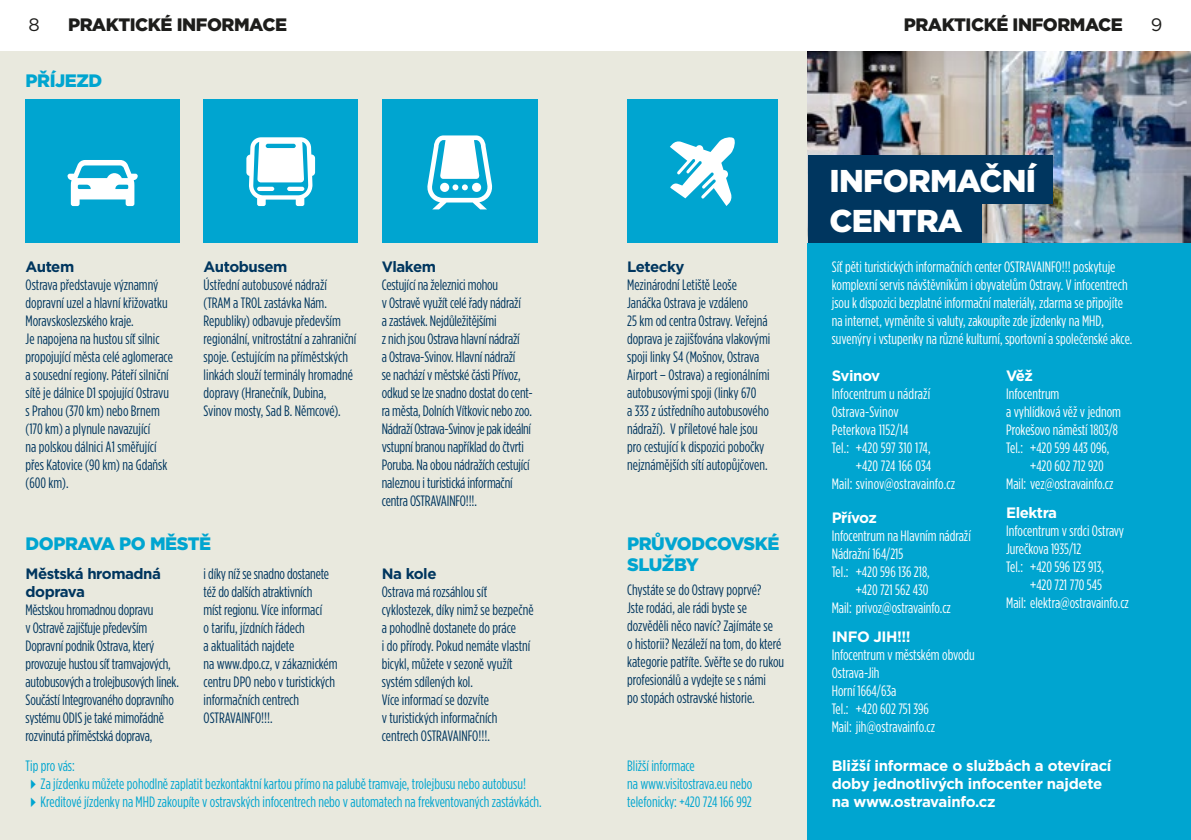
<style>
.page{position:relative;width:1191px;height:840px;background:#fff}
.page>*{position:absolute;margin:0;border:0;box-sizing:border-box;transform-origin:0 0}
.t1{font:31.6px/39.8px "Gotham Black CE";letter-spacing:-.025em;color:#fff}
.t2{font:18px/21.6px "Gotham Black CE";letter-spacing:-.025em;color:#00a5d0}
.t3{font:900 18px "Gotham";letter-spacing:-.025em;color:#1d1d1b}
.t4{font:18px "Gotham";color:#1d1d1b}
.t5{font:15px/18px "Gotham Condensed";letter-spacing:-.01em;color:#00365f}
.t6{font:15px/18px "Gotham Cond CE";color:#fff}
.t7{font:15px/18px "Gotham Cond CE";color:#00365f}
.t8{font:15px/18px "Gotham Condensed";color:#00a5d0}
.t9{font:700 15px/18px "Gotham Bold CE";letter-spacing:-.02em;color:#fff}
.t10{font:700 15px/18px "Gotham";letter-spacing:-.03em;color:#00365f}
.t11{font:700 15px "Gotham";letter-spacing:-.03em;color:#fff}
</style>
<div class="page">
<div style="left:0;top:51px;width:1191px;height:788px;background:#e9e9de"></div>
<div style="left:26px;top:99px;width:154px;height:144px;background:#00a5d0"></div>
<div style="left:808px;top:747px;width:383px;height:92px;background:#00a5d0"></div>
<div style="left:808px;top:243px;width:383px;height:518px;background:#00a5d0"></div>
<div style="left:204px;top:99px;width:154px;height:144px;background:#00a5d0"></div>
<div style="left:382px;top:99px;width:156px;height:144px;background:#00a5d0"></div>
<div style="left:627px;top:99px;width:150px;height:144px;background:#00a5d0"></div>
<img style="left:808px;top:51px;width:383px;height:192px">
<svg style="left:670px;top:137px;width:65px;height:69px"></svg>
<svg style="left:246px;top:137px;width:69px;height:69px"></svg>
<svg style="left:68px;top:160px;width:70px;height:46px"></svg>
<div style="left:808px;top:155px;width:244px;height:48px;background:#00365f"></div>
<div style="left:808px;top:199px;width:173px;height:44px;background:#00365f"></div>
<svg style="left:427px;top:135px;width:65px;height:74px"></svg>
<p class="t4" style="left:28px;top:14px;width:13px">8</p>
<p class="t3" style="left:68px;top:13px;width:220px">PRAKTICKÉ INFORMACE</p>
<p class="t3" style="left:904px;top:13px;width:220px">PRAKTICKÉ INFORMACE</p>
<p class="t4" style="left:1151px;top:14px;width:13px">9</p>
<p class="t2" style="left:26px;top:70px;width:78px">PŘÍJEZD</p>
<p class="t10" style="left:26px;top:257px;width:50px">Autem</p>
<p class="t5" style="left:26px;top:275px;width:149px">Ostrava představuje významný dopravní uzel a hlavní křižovatku<br>Moravskoslezského kraje.<br>Je napojena na hustou síť silnic propojující města celé aglomerace a sousední regiony. Páteří silniční sítě je dálnice D1 spojující Ostravu s Prahou (370 km) nebo Brnem (170 km) a plynule navazující<br>na polskou dálnici A1 směřující přes Katovice (90 km) na Gdaňsk (600 km).</p>
<p class="t10" style="left:204px;top:257px;width:85px">Autobusem</p>
<p class="t5" style="left:204px;top:275px;width:154px">Ústřední autobusové nádraží (TRAM a TROL zastávka Nám.<br>Republiky) odbavuje především regionální, vnitrostátní a zahraniční spoje. Cestujícím na příměstských linkách slouží terminály hromadné dopravy (Hranečník, Dubina,<br>Svinov mosty, Sad B. Němcové).</p>
<p class="t2" style="left:26px;top:532px;width:187px">DOPRAVA PO MĚSTĚ</p>
<p class="t10" style="left:26px;top:564px;width:137px">Městská hromadná doprava</p>
<p class="t5" style="left:26px;top:600px;width:155px">Městskou hromadnou dopravu<br>v Ostravě zajišťuje především Dopravní podnik Ostrava, který provozuje hustou síť tramvajových, autobusových a trolejbusových linek.<br>Součástí Integrovaného dopravního systému ODIS je také mimořádně rozvinutá příměstská doprava,</p>
<p class="t5" style="left:204px;top:564px;width:135px">i díky níž se snadno dostanete též do dalších atraktivních<br>míst regionu. Více informací<br>o tarifu, jízdních řádech<br>a aktualitách najdete<br>na www.dpo.cz, v zákaznickém centru DPO nebo v turistických informačních centrech<br>OSTRAVAINFO!!!.</p>
<p class="t10" style="left:382px;top:257px;width:56px">Vlakem</p>
<p class="t5" style="left:382px;top:275px;width:152px">Cestující na železnici mohou<br>v Ostravě využít celé řady nádraží<br>a zastávek. Nejdůležitějšími<br>z nich jsou Ostrava hlavní nádraží<br>a Ostrava-Svinov. Hlavní nádraží<br>se nachází v městské části Přívoz, odkud se lze snadno dostat do cent&shy;ra města, Dolních Vítkovic nebo zoo.<br>Nádraží Ostrava-Svinov je pak ideální vstupní branou například do čtvrti Poruba. Na obou nádražích cestující naleznou i turistická informační centra OSTRAVAINFO!!!.</p>
<p class="t10" style="left:382px;top:564px;width:56px">Na kole</p>
<p class="t5" style="left:382px;top:582px;width:153px">Ostrava má rozsáhlou síť cyklostezek, díky nimž se bezpečně a pohodlně dostanete do práce<br>i do přírody. Pokud nemáte vlastní bicykl, můžete v sezoně využít systém sdílených kol.<br>Více informací se dozvíte<br>v turistických informačních centrech OSTRAVAINFO!!!.</p>
<p class="t8" style="left:26px;top:756px;width:51px">Tip pro vás:</p>
<p class="t8" style="left:26px;top:774px;width:502px">✔Za jízdenku můžete pohodlně zaplatit bezkontaktní kartou přímo na palubě tramvaje, trolejbusu nebo autobusu!</p>
<p class="t8" style="left:26px;top:792px;width:517px">✔Kreditové jízdenky na MHD zakoupíte v ostravských infocentrech nebo v automatech na frekventovaných zastávkách.</p>
<p class="t10" style="left:627px;top:257px;width:59px">Letecky</p>
<p class="t7" style="left:627px;top:275px;width:145px">Mezinárodní Letiště Leoše<br>Janáčka Ostrava je vzdáleno<br>25 km od centra Ostravy. Veřejná doprava je zajišťována vlakovými spoji linky S4 (Mošnov, Ostrava<br>Airport – Ostrava) a regionálními autobusovými spoji (linky 670<br>a 333 z ústředního autobusového nádraží). V příletové hale jsou pro cestující k dispozici pobočky nejznámějších sítí autopůjčoven.</p>
<p class="t2" style="left:627px;top:532px;width:154px">PRŮVODCOVSKÉ<br>SLUŽBY</p>
<p class="t5" style="left:627px;top:580px;width:158px">Chystáte se do Ostravy poprvé?<br>Jste rodáci, ale rádi byste se dozvěděli něco navíc? Zajímáte se<br>o historii? Nezáleží na tom, do které kategorie patříte. Svěřte se do rukou profesionálů a vydejte se s námi<br>po stopách ostravské historie.</p>
<p class="t8" style="left:627px;top:756px;width:126px">Bližší informace<br>na www.visitostrava.eu nebo telefonicky: +420 724 166 992</p>
<h1 class="t1" style="left:829px;top:160px;width:208px">INFORMAČNÍ<br>CENTRA</h1>
<p class="t6" style="left:831px;top:257px;width:302px">Síť pěti turistických informačních center OSTRAVAINFO!!! poskytuje komplexní servis návštěvníkům i obyvatelům Ostravy. V infocentrech jsou k dispozici bezplatné informační materiály, zdarma se připojíte na internet, vyměníte si valuty, zakoupíte zde jízdenky na MHD, suvenýry i vstupenky na různé kulturní, sportovní a společenské akce.</p>
<p class="t11" style="left:831px;top:365px;width:50px">Svinov</p>
<p class="t6" style="left:831px;top:384px;width:100px">Infocentrum u nádraží</p>
<p class="t6" style="left:831px;top:402px;width:68px">Ostrava-Svinov</p>
<p class="t6" style="left:831px;top:420px;width:78px">Peterkova 1152/14</p>
<p class="t6" style="left:831px;top:438px;width:100px">Tel.: +420 597 310 174,</p>
<p class="t6" style="left:855px;top:456px;width:77px">+420 724 166 034</p>
<p class="t6" style="left:831px;top:474px;width:125px">Mail: svinov@ostravainfo.cz</p>
<p class="t11" style="left:831px;top:508px;width:47px">Přívoz</p>
<p class="t6" style="left:831px;top:527px;width:141px">Infocentrum na Hlavním nádraží</p>
<p class="t6" style="left:831px;top:545px;width:73px">Nádražní 164/215</p>
<p class="t6" style="left:831px;top:563px;width:100px">Tel.: +420 596 136 218,</p>
<p class="t6" style="left:855px;top:581px;width:74px">+420 721 562 430</p>
<p class="t6" style="left:831px;top:599px;width:121px">Mail: privoz@ostravainfo.cz</p>
<p class="t11" style="left:831px;top:626px;width:80px">INFO JIH!!!</p>
<p class="t6" style="left:831px;top:645px;width:145px">Infocentrum v městském obvodu<br>Ostrava-Jih<br>Horní 1664/63a<br>Tel.: +420 602 751 396<br>Mail: jih@ostravainfo.cz</p>
<p class="t11" style="left:1006px;top:365px;width:28px">Věž</p>
<p class="t6" style="left:1006px;top:384px;width:55px">Infocentrum</p>
<p class="t6" style="left:1006px;top:402px;width:116px">a vyhlídková věž v jednom</p>
<p class="t6" style="left:1006px;top:420px;width:113px">Prokešovo náměstí 1803/8</p>
<p class="t6" style="left:1006px;top:438px;width:105px">Tel.: +420 599 443 096,</p>
<p class="t6" style="left:1030px;top:456px;width:75px">+420 602 712 920</p>
<p class="t6" style="left:1006px;top:474px;width:109px">Mail: vez@ostravainfo.cz</p>
<p class="t11" style="left:1006px;top:502px;width:52px">Elektra</p>
<p class="t6" style="left:1006px;top:521px;width:119px">Infocentrum v srdci Ostravy<br>Jurečkova 1935/12<br>Tel.: +420 596 123 913,</p>
<p class="t6" style="left:1006px;top:575px;width:124px;text-align:center">+420 721 770 545<br>Mail: elektra@ostravainfo.cz</p>
<p class="t9" style="left:831px;top:756px;width:281px">Bližší informace o službách a otevírací doby jednotlivých infocenter najdete na www.ostravainfo.cz</p>
</div>
